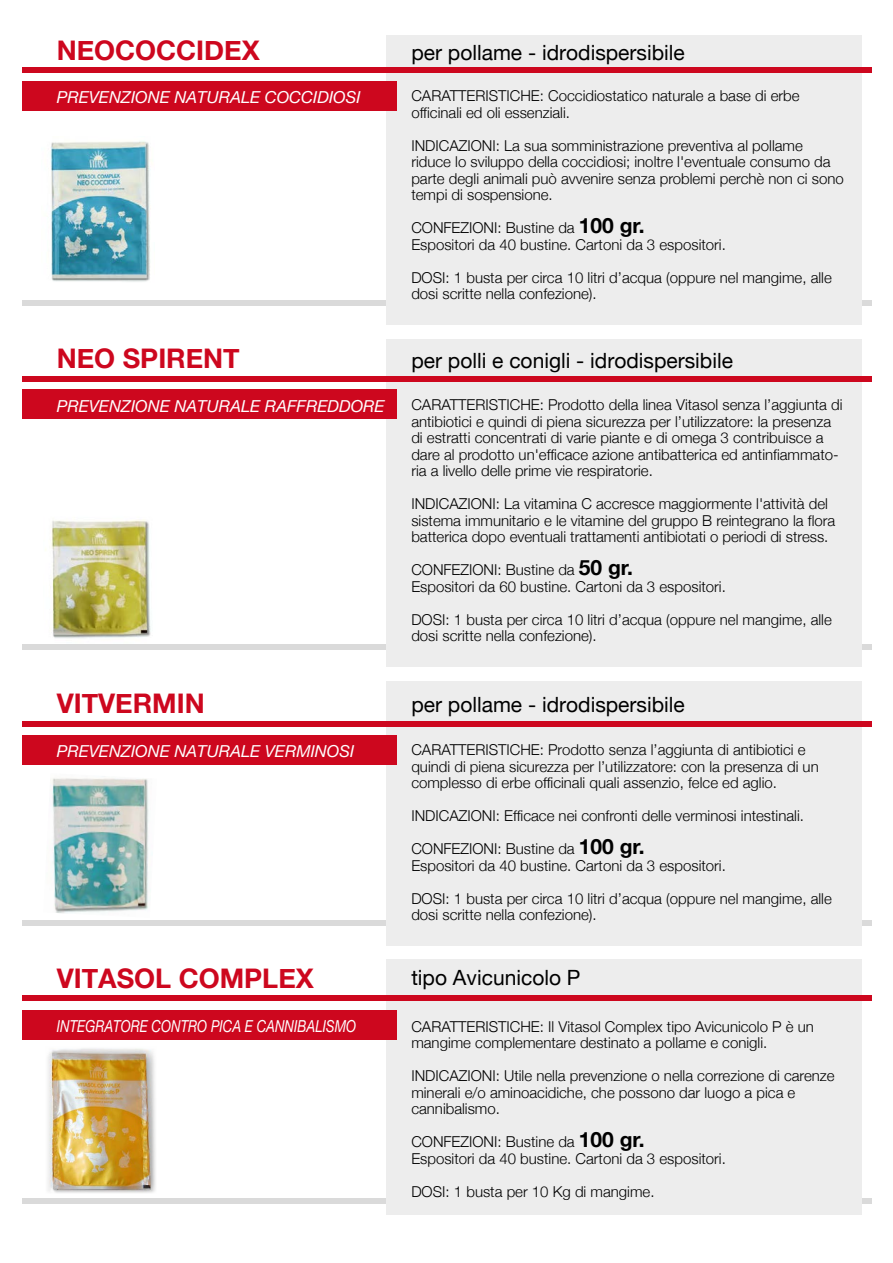
<style>
.page{position:relative;width:893px;height:1263px;background:#fff}
.page>*{position:absolute;margin:0;border:0;box-sizing:border-box;transform-origin:0 0}
.t1{font:700 27px "Helvetica Neue";color:#cd071e}
.t2{font:21px "Helvetica Neue";color:#000}
.t3{font:italic 16.5px "Helvetica Neue";color:#fff}
.t4{font:italic 16.5px "Helvetica Neue";color:#fff;scale:.8 1}
.t5{font:300 15px/16.5px "Helvetica Neue";color:#000}
.s1{font-weight:700;font-size:21px}
</style>
<div class="page">
<img style="left:50px;top:141px;width:100px;height:138px">
<svg style="left:52px;top:279px;width:98px;height:3px"></svg>
<div style="left:22px;top:300px;width:850px;height:5px;background:#dadada"></div>
<div style="left:386px;top:36px;width:475px;height:289px;background:#ededed"></div>
<div style="left:22px;top:67px;width:850px;height:6px;background:#cd071e"></div>
<div style="left:22px;top:81px;width:374px;height:29px;background:#cd071e"></div>
<img style="left:50px;top:778px;width:99px;height:135px">
<div style="left:22px;top:920px;width:850px;height:6px;background:#dadada"></div>
<div style="left:386px;top:681px;width:475px;height:264px;background:#ededed"></div>
<div style="left:22px;top:720px;width:850px;height:6px;background:#cd071e"></div>
<div style="left:22px;top:735px;width:374px;height:29px;background:#cd071e"></div>
<img style="left:45px;top:519px;width:106px;height:119px">
<div style="left:22px;top:644px;width:850px;height:6px;background:#dadada"></div>
<div style="left:386px;top:340px;width:475px;height:327px;background:#ededed"></div>
<div style="left:22px;top:376px;width:850px;height:5px;background:#cd071e"></div>
<div style="left:22px;top:390px;width:374px;height:29px;background:#cd071e"></div>
<img style="left:50px;top:1049px;width:101px;height:141px">
<svg style="left:53px;top:1190px;width:98px;height:3px"></svg>
<svg style="left:50px;top:1039px;width:101px;height:10px"></svg>
<div style="left:34px;top:1039px;width:16px;height:154px;background:linear-gradient(to bottom,#fdfdfd,#fcfcfc)"></div>
<svg style="left:151px;top:1039px;width:16px;height:154px"></svg>
<div style="left:22px;top:1197px;width:850px;height:6px;background:#dadada"></div>
<div style="left:386px;top:960px;width:475px;height:255px;background:#ededed"></div>
<div style="left:22px;top:995px;width:850px;height:6px;background:#cd071e"></div>
<div style="left:22px;top:1010px;width:374px;height:29px;background:#cd071e"></div>
<p class="t1" style="left:57px;top:29px;width:205px">NEOCOCCIDEX</p>
<p class="t2" style="left:411px;top:37px;width:275px">per pollame - idrodispersibile</p>
<p class="t3" style="left:57px;top:85px;width:305px">PREVENZIONE NATURALE COCCIDIOSI</p>
<p class="t5" style="left:411px;top:87px;width:390px">CARATTERISTICHE: Coccidiostatico naturale a base di erbe officinali ed oli essenziali.</p>
<p class="t5" style="left:411px;top:136px;width:434px">INDICAZIONI: La sua somministrazione preventiva al pollame riduce lo sviluppo della coccidiosi; inoltre l'eventuale consumo da parte degli animali può avvenire senza problemi perchè non ci sono tempi di sospensione.</p>
<p class="t5" style="left:411px;top:219px;width:316px">CONFEZIONI: Bustine da <span class="s1">100 gr.<br></span>Espositori da 40 bustine. Cartoni da 3 espositori.</p>
<p class="t5" style="left:411px;top:268px;width:422px">DOSI: 1 busta per circa 10 litri d’acqua (oppure nel mangime, alle dosi scritte nella confezione).</p>
<p class="t1" style="left:57px;top:337px;width:185px">NEO SPIRENT</p>
<p class="t2" style="left:411px;top:345px;width:323px">per polli e conigli - idrodispersibile</p>
<p class="t3" style="left:57px;top:394px;width:329px">PREVENZIONE NATURALE RAFFREDDORE</p>
<p class="t5" style="left:411px;top:396px;width:433px">CARATTERISTICHE: Prodotto della linea Vitasol senza l’aggiunta di antibiotici e quindi di piena sicurezza per l’utilizzatore: la presenza di estratti concentrati di varie piante e di omega 3 contribuisce a dare al prodotto un'efficace azione antibatterica ed antinfiammato&shy;ria a livello delle prime vie respiratorie.</p>
<p class="t5" style="left:411px;top:495px;width:425px">INDICAZIONI: La vitamina C accresce maggiormente l'attività del sistema immunitario e le vitamine del gruppo B reintegrano la flora batterica dopo eventuali trattamenti antibiotati o periodi di stress.</p>
<p class="t5" style="left:411px;top:561px;width:316px">CONFEZIONI: Bustine da <span class="s1">50 gr.<br></span>Espositori da 60 bustine. Cartoni da 3 espositori.</p>
<p class="t5" style="left:411px;top:610px;width:422px">DOSI: 1 busta per circa 10 litri d’acqua (oppure nel mangime, alle dosi scritte nella confezione).</p>
<p class="t1" style="left:57px;top:682px;width:149px">VITVERMIN</p>
<p class="t2" style="left:411px;top:690px;width:275px">per pollame - idrodispersibile</p>
<p class="t3" style="left:57px;top:739px;width:299px">PREVENZIONE NATURALE VERMINOSI</p>
<p class="t5" style="left:411px;top:740px;width:409px">CARATTERISTICHE: Prodotto senza l’aggiunta di antibiotici e quindi di piena sicurezza per l’utilizzatore: con la presenza di un complesso di erbe officinali quali assenzio, felce ed aglio.</p>
<p class="t5" style="left:411px;top:806px;width:394px">INDICAZIONI: Efficace nei confronti delle verminosi intestinali.</p>
<p class="t5" style="left:411px;top:839px;width:316px">CONFEZIONI: Bustine da <span class="s1">100 gr.<br></span>Espositori da 40 bustine. Cartoni da 3 espositori.</p>
<p class="t5" style="left:411px;top:889px;width:422px">DOSI: 1 busta per circa 10 litri d’acqua (oppure nel mangime, alle dosi scritte nella confezione).</p>
<p class="t1" style="left:57px;top:957px;width:259px">VITASOL COMPLEX</p>
<p class="t2" style="left:411px;top:963px;width:171px">tipo Avicunicolo P</p>
<p class="t4" style="left:57px;top:1014px;width:376px">INTEGRATORE CONTRO PICA E CANNIBALISMO</p>
<p class="t5" style="left:411px;top:1017px;width:404px">CARATTERISTICHE: Il Vitasol Complex tipo Avicunicolo P è un mangime complementare destinato a pollame e conigli.</p>
<p class="t5" style="left:411px;top:1067px;width:425px">INDICAZIONI: Utile nella prevenzione o nella correzione di carenze minerali e/o aminoacidiche, che possono dar luogo a pica e cannibalismo.</p>
<p class="t5" style="left:411px;top:1133px;width:316px">CONFEZIONI: Bustine da <span class="s1">100 gr.<br></span>Espositori da 40 bustine. Cartoni da 3 espositori.</p>
<p class="t5" style="left:411px;top:1182px;width:245px">DOSI: 1 busta per 10 Kg di mangime.</p>
</div>
